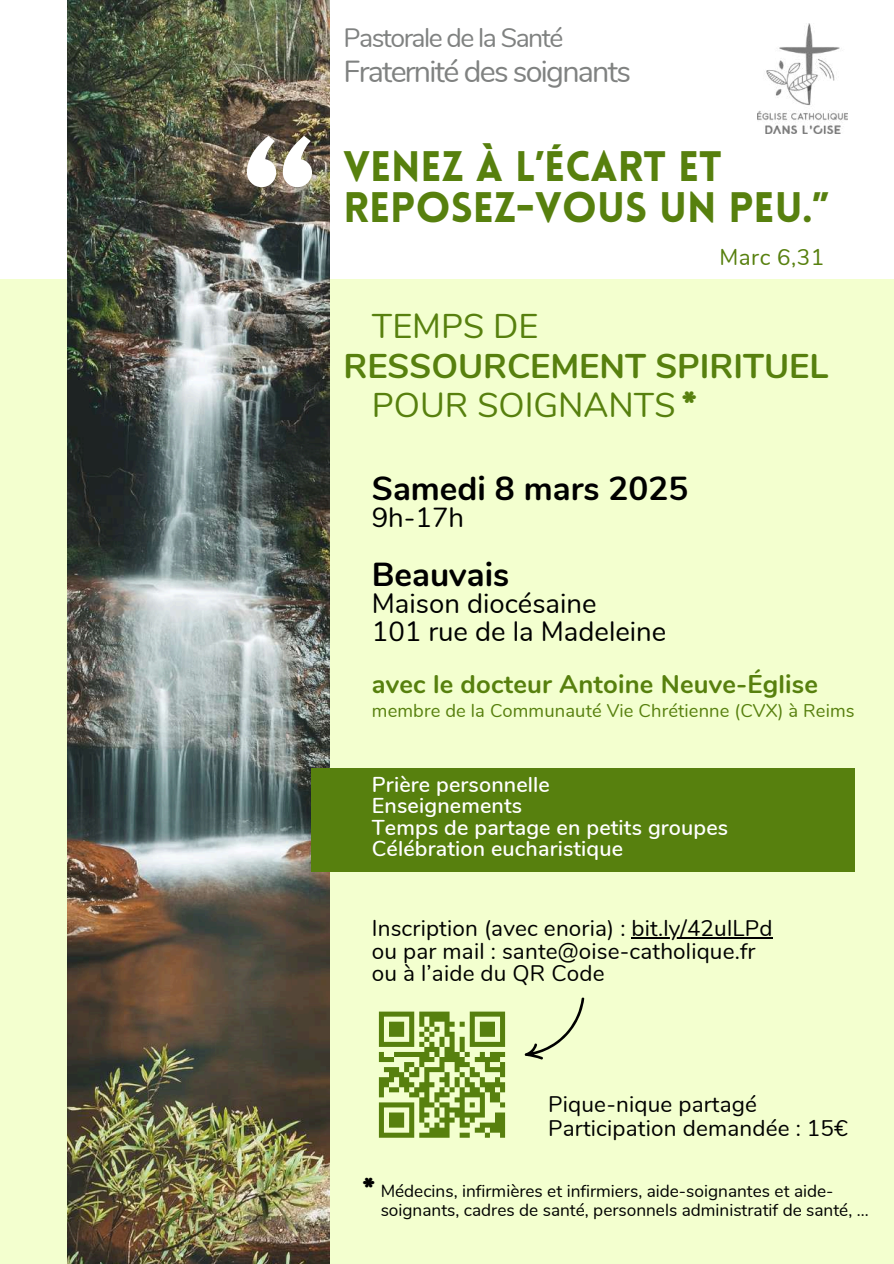
<style>
.page{position:relative;width:894px;height:1264px;background:#fff}
.page>*{position:absolute;margin:0;border:0;box-sizing:border-box;transform-origin:0 0}
.t1{font:700 140.85px "League Spartan";color:#fff}
.t2{font:900 41.7px/40.5px "Lovelo";color:#57800e}
.t3{font:700 34.2px "Nunito";color:#57800e}
.t4{font:34.2px "Nunito";color:#57800e}
.t5{font:700 33.15px "Nunito";color:#000}
.t6{font:30.3px "Nunito";letter-spacing:-.055em;color:#808281}
.t7{font:27.45px/27.6px "Nunito";color:#000}
.t8{font:27.45px "CA Generated";color:#57800e}
.t9{font:26.55px "Nunito";letter-spacing:-.055em;color:#808281}
.t10{font:700 25.65px "Nunito";letter-spacing:.005em;color:#57800e}
.t11{font:22.95px "CA Generated";color:#000}
.t12{font:22.5px/22.5px "Nunito";letter-spacing:.005em;color:#000}
.t13{font:22.5px "Nunito";letter-spacing:.025em;color:#57800e}
.t14{font:600 21.45px/21.3px "Nunito";letter-spacing:.005em;color:#fff}
.t15{font:18.3px "Nunito";letter-spacing:.005em;color:#57800e}
.t16{font:17.25px/18.6px "Nunito";color:#000}
</style>
<div class="page">
<div style="left:0;top:279px;width:893px;height:984px;background:#f3ffcf"></div>
<img style="left:67px;top:0;width:262px;height:1263px">
<img style="left:757px;top:23px;width:90px;height:110px">
<div style="left:311px;top:768px;width:543px;height:104px;background:#57800e"></div>
<hr style="left:631px;top:937px;width:141px;height:1px;background:#000">
<div style="left:379px;top:1011px;width:35px;height:5px;background:#57800e"></div>
<div style="left:419px;top:1011px;width:30px;height:5px;background:#57800e"></div>
<div style="left:469px;top:1011px;width:36px;height:5px;background:#57800e"></div>
<div style="left:389px;top:1021px;width:15px;height:5px;background:#57800e"></div>
<div style="left:479px;top:1021px;width:16px;height:5px;background:#57800e"></div>
<div style="left:389px;top:1026px;width:15px;height:5px;background:#57800e"></div>
<div style="left:479px;top:1026px;width:16px;height:5px;background:#57800e"></div>
<div style="left:389px;top:1031px;width:15px;height:5px;background:#57800e"></div>
<div style="left:479px;top:1031px;width:16px;height:5px;background:#57800e"></div>
<svg style="left:379px;top:1016px;width:5px;height:25px"></svg>
<svg style="left:500px;top:1016px;width:5px;height:25px"></svg>
<div style="left:379px;top:1041px;width:35px;height:5px;background:#57800e"></div>
<div style="left:469px;top:1041px;width:36px;height:5px;background:#57800e"></div>
<svg style="left:379px;top:1052px;width:5px;height:4px"></svg>
<div style="left:394px;top:1051px;width:35px;height:5px;background:#57800e"></div>
<svg style="left:409px;top:1016px;width:75px;height:40px"></svg>
<div style="left:490px;top:1051px;width:15px;height:5px;background:#57800e"></div>
<div style="left:379px;top:1056px;width:15px;height:6px;background:#57800e"></div>
<div style="left:419px;top:1056px;width:15px;height:6px;background:#57800e"></div>
<div style="left:439px;top:1056px;width:25px;height:6px;background:#57800e"></div>
<div style="left:474px;top:1056px;width:26px;height:6px;background:#57800e"></div>
<div style="left:384px;top:1067px;width:15px;height:5px;background:#57800e"></div>
<div style="left:389px;top:1072px;width:15px;height:5px;background:#57800e"></div>
<div style="left:379px;top:1077px;width:15px;height:5px;background:#57800e"></div>
<div style="left:399px;top:1077px;width:10px;height:5px;background:#57800e"></div>
<div style="left:379px;top:1082px;width:10px;height:5px;background:#57800e"></div>
<div style="left:399px;top:1082px;width:15px;height:5px;background:#57800e"></div>
<div style="left:389px;top:1087px;width:10px;height:5px;background:#57800e"></div>
<svg style="left:379px;top:1087px;width:5px;height:10px"></svg>
<div style="left:379px;top:1102px;width:35px;height:5px;background:#57800e"></div>
<div style="left:389px;top:1112px;width:15px;height:5px;background:#57800e"></div>
<div style="left:389px;top:1117px;width:15px;height:5px;background:#57800e"></div>
<div style="left:389px;top:1122px;width:15px;height:5px;background:#57800e"></div>
<svg style="left:379px;top:1107px;width:5px;height:25px"></svg>
<div style="left:379px;top:1132px;width:35px;height:5px;background:#57800e"></div>
<svg style="left:404px;top:1062px;width:101px;height:75px"></svg>
<svg style="left:524px;top:997px;width:61px;height:63px"></svg>
<h1 class="t1" style="left:243px;top:127px;width:78px">“</h1>
<p class="t9" style="left:343px;top:20px;width:221px">Pastorale de la Santé</p>
<h3 class="t6" style="left:343px;top:52px;width:289px">Fraternité des soignants</h3>
<h2 class="t2" style="left:343px;top:151px;width:487px">VENEZ À L’ÉCART ET<br>REPOSEZ-VOUS UN PEU.”</h2>
<h3 class="t4" style="left:372px;top:304px;width:168px">TEMPS DE</h3>
<p class="t13" style="left:719px;top:242px;width:106px">Marc 6,31</p>
<h3 class="t3" style="left:343px;top:343px;width:486px">RESSOURCEMENT SPIRITUEL</h3>
<h3 class="t4" style="left:372px;top:382px;width:305px">POUR SOIGNANTS</h3>
<p class="t8" style="left:682px;top:387px;width:16px">*</p>
<h3 class="t5" style="left:372px;top:466px;width:318px">Samedi 8 mars 2025</h3>
<p class="t7" style="left:372px;top:504px;width:94px">9h-17h</p>
<h3 class="t5" style="left:372px;top:552px;width:139px">Beauvais</h3>
<p class="t7" style="left:372px;top:590px;width:296px">Maison diocésaine<br>101 rue de la Madeleine</p>
<p class="t10" style="left:372px;top:666px;width:447px">avec le docteur Antoine Neuve-Église</p>
<p class="t15" style="left:372px;top:698px;width:484px">membre de la Communauté Vie Chrétienne (CVX) à Reims</p>
<p class="t14" style="left:372px;top:774px;width:358px">Prière personnelle<br>Enseignements<br>Temps de partage en petits groupes<br>Célébration eucharistique</p>
<p class="t12" style="left:372px;top:917px;width:402px">Inscription (avec enoria) : bit.ly/42ulLPd ou par mail : sante@oise-catholique.fr ou à l’aide du QR Code</p>
<p class="t12" style="left:548px;top:1092px;width:301px;line-height:23.7px">Pique-nique partagé<br>Participation demandée : 15€</p>
<p class="t11" style="left:362px;top:1173px;width:14px">*</p>
<p class="t16" style="left:380px;top:1182px;width:489px">Médecins, infirmières et infirmiers, aide-soignantes et aide&shy;soignants, cadres de santé, personnels administratif de santé, ...</p>
</div>
